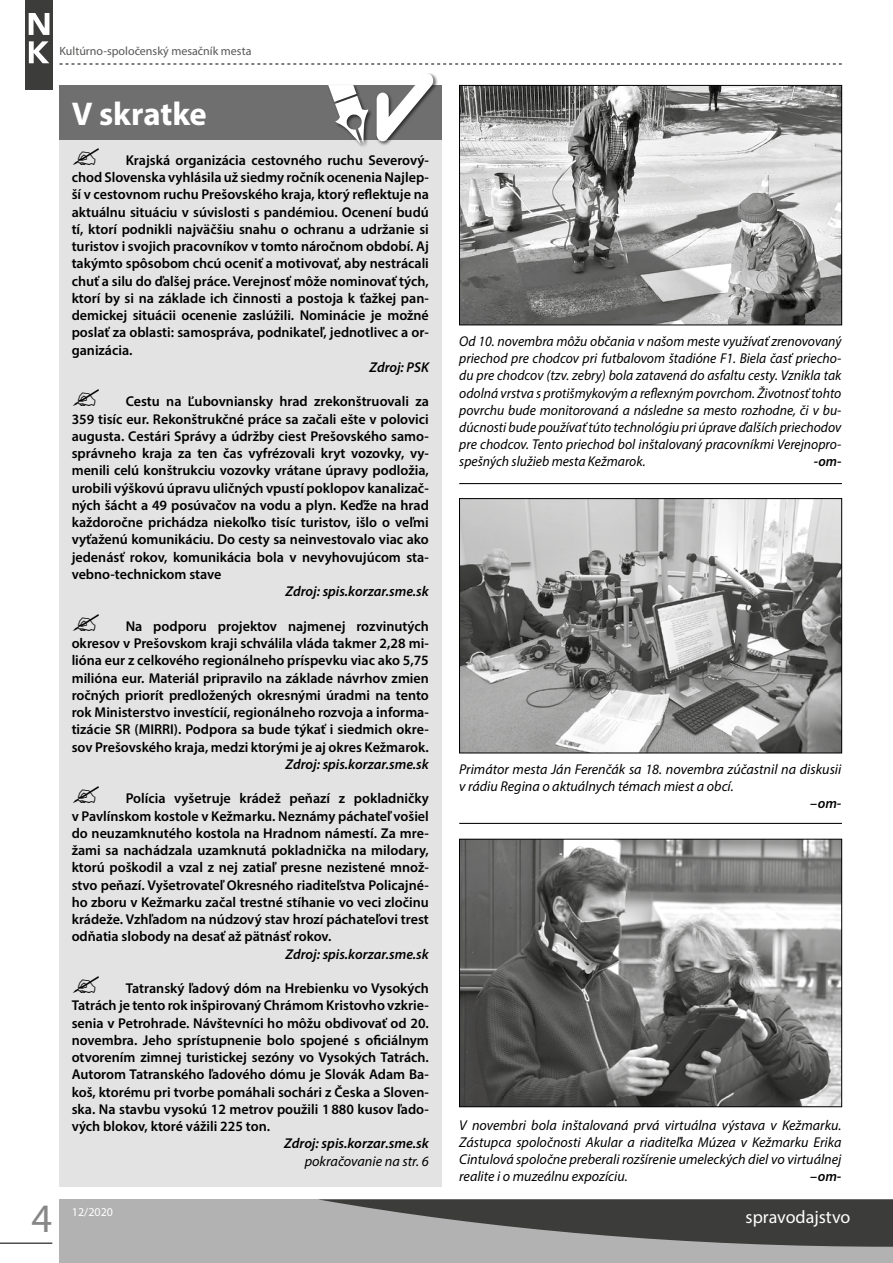
<style>
.page{position:relative;width:893px;height:1263px;background:#fff}
.page>*{position:absolute;margin:0;border:0;box-sizing:border-box;transform-origin:0 0}
.t1{font:40.5px "Myriad Pro";color:#878787}
.t2{font:700 33px "Myriad Pro";letter-spacing:-.005em;color:#fff}
.t3{font:18px "Myriad Pro";color:#fff}
.t4{font:600 14.25px/17.2px "Myriad Pro";color:#000;text-align:justify}
.t5{font:italic 14.25px/17.1px "Myriad Pro";color:#000;text-align:justify;scale:.96 1}
.t6{font:italic 14.25px/17.1px "Myriad Pro";color:#000;text-align:justify}
.t7{font:italic 600 14.25px "Myriad Pro";color:#000}
.t8{font:italic 600 14.25px "Myriad Pro";color:#000;scale:.96 1}
.t9{font:12px "Myriad Pro";color:#575756}
.t10{font:12px "Myriad Pro";color:#fff}
</style>
<div class="page">
<div style="left:25px;top:0;width:28px;height:90px;background:#3c3c3b"></div>
<svg style="left:29px;top:41px;width:20px;height:22px"></svg>
<svg style="left:29px;top:13px;width:20px;height:22px"></svg>
<hr style="left:0;top:1242px;width:52px;height:2px;background:#000">
<svg style="left:60px;top:64px;width:782px;height:1px"></svg>
<div style="left:60px;top:1199px;width:833px;height:64px;background:#b3b2b2"></div>
<svg style="left:318px;top:1199px;width:575px;height:48px"></svg>
<div style="left:59px;top:85px;width:383px;height:1101px;background:#e3e3e3"></div>
<div style="left:59px;top:85px;width:383px;height:55px;background:#706f6f"></div>
<div style="left:328px;top:84px;width:45px;height:65px;background:#000;opacity:.6"></div>
<svg style="left:328px;top:85px;width:42px;height:59px"></svg>
<div style="left:376px;top:73px;width:62px;height:74px;background:#000;opacity:.6"></div>
<svg style="left:377px;top:73px;width:57px;height:69px"></svg>
<img style="left:461px;top:841px;width:379px;height:264px">
<div style="left:459px;top:839px;width:383px;height:268px;border:1px solid #000"></div>
<img style="left:461px;top:87px;width:379px;height:236px">
<div style="left:459px;top:85px;width:383px;height:240px;border:1px solid #000"></div>
<img style="left:461px;top:500px;width:379px;height:251px">
<div style="left:459px;top:498px;width:383px;height:255px;border:1px solid #000"></div>
<hr style="left:459px;top:483px;width:383px;height:1px;background:#000">
<hr style="left:459px;top:823px;width:383px;height:1px;background:#000">
<p class="t9" style="left:60px;top:43px;width:193px">Kultúrno-spoločenský mesačník mesta</p>
<h1 class="t1" style="left:32px;top:1193px;width:22px">4</h1>
<h2 class="t2" style="left:72px;top:92px;width:137px">V skratke</h2>
<p class="t4" style="left:72px;top:151px;width:359px;text-indent:54px">Krajská organizácia cestovného ruchu Severový&shy;chod Slovenska vyhlásila už siedmy ročník ocenenia Najlep&shy;ší v cestovnom ruchu Prešovského kraja, ktorý reflektuje na aktuálnu situáciu v súvislosti s pandémiou. Ocenení budú tí, ktorí podnikli najväčšiu snahu o ochranu a udržanie si turistov i svojich pracovníkov v tomto náročnom období. Aj takýmto spôsobom chcú oceniť a motivovať, aby nestrácali chuť a silu do ďalšej práce. Verejnosť môže nominovať tých, ktorí by si na základe ich činnosti a postoja k ťažkej pan&shy;demickej situácii ocenenie zaslúžili. Nominácie je možné poslať za oblasti: samospráva, podnikateľ, jednotlivec a or&shy;ganizácia.</p>
<p class="t7" style="left:370px;top:359px;width:61px">Zdroj: PSK</p>
<p class="t4" style="left:72px;top:393px;width:359px;text-indent:54px">Cestu na Ľubovniansky hrad zrekonštruovali za 359 tisíc eur. Rekonštrukčné práce sa začali ešte v polovici augusta. Cestári Správy a údržby ciest Prešovského samo&shy;správneho kraja za ten čas vyfrézovali kryt vozovky, vy&shy;menili celú konštrukciu vozovky vrátane úpravy podložia, urobili výškovú úpravu uličných vpustí poklopov kanalizač&shy;ných šácht a 49 posúvačov na vodu a plyn. Keďže na hrad každoročne prichádza niekoľko tisíc turistov, išlo o veľmi vyťaženú komunikáciu. Do cesty sa neinvestovalo viac ako jedenásť rokov, komunikácia bola v nevyhovujúcom sta&shy;vebno-technickom stave</p>
<p class="t7" style="left:286px;top:584px;width:145px">Zdroj: spis.korzar.sme.sk</p>
<p class="t4" style="left:72px;top:617px;width:359px;text-indent:54px">Na podporu projektov najmenej rozvinutých okresov v Prešovskom kraji schválila vláda takmer 2,28 mi&shy;lióna eur z celkového regionálneho príspevku viac ako 5,75 milióna eur. Materiál pripravilo na základe návrhov zmien ročných priorít predložených okresnými úradmi na tento rok Ministerstvo investícií, regionálneho rozvoja a informa&shy;tizácie SR (MIRRI). Podpora sa bude týkať i siedmich okre&shy;sov Prešovského kraja, medzi ktorými je aj okres Kežmarok.</p>
<p class="t7" style="left:286px;top:756px;width:145px">Zdroj: spis.korzar.sme.sk</p>
<p class="t4" style="left:72px;top:789px;width:359px;text-indent:54px">Polícia vyšetruje krádež peňazí z pokladničky v Pavlínskom kostole v Kežmarku. Neznámy páchateľ vošiel do neuzamknutého kostola na Hradnom námestí. Za mre&shy;žami sa nachádzala uzamknutá pokladnička na milodary, ktorú poškodil a vzal z nej zatiaľ presne nezistené množ&shy;stvo peňazí. Vyšetrovateľ Okresného riaditeľstva Policajné&shy;ho zboru v Kežmarku začal trestné stíhanie vo veci zločinu krádeže. Vzhľadom na núdzový stav hrozí páchateľovi trest odňatia slobody na desať až pätnásť rokov.</p>
<p class="t7" style="left:286px;top:946px;width:145px">Zdroj: spis.korzar.sme.sk</p>
<p class="t4" style="left:72px;top:979px;width:359px;text-indent:54px">Tatranský ľadový dóm na Hrebienku vo Vysokých Tatrách je tento rok inšpirovaný Chrámom Kristovho vzkrie&shy;senia v Petrohrade. Návštevníci ho môžu obdivovať od 20. novembra. Jeho sprístupnenie bolo spojené s oficiálnym otvorením zimnej turistickej sezóny vo Vysokých Tatrách.<br>Autorom Tatranského ľadového dómu je Slovák Adam Ba&shy;koš, ktorému pri tvorbe pomáhali sochári z Česka a Sloven&shy;ska. Na stavbu vysokú 12 metrov použili 1880 kusov ľado&shy;vých blokov, ktoré vážili 225 ton.</p>
<p class="t7" style="left:284px;top:1136px;width:146px">Zdroj: spis.korzar.sme.sk</p>
<p class="t6" style="left:305px;top:1152px;width:126px">pokračovanie na str. 6</p>
<p class="t5" style="left:459px;top:333px;width:400px">Od 10. novembra môžu občania v našom meste využívať zrenovovaný priechod pre chodcov pri futbalovom štadióne F1. Biela časť priecho&shy;du pre chodcov (tzv. zebry) bola zatavená do asfaltu cesty. Vznikla tak odolná vrstva s protišmykovým a reflexným povrchom. Životnosť tohto povrchu bude monitorovaná a následne sa mesto rozhodne, či v bu&shy;dúcnosti bude používať túto technológiu pri úprave ďalších priechodov pre chodcov. Tento priechod bol inštalovaný pracovníkmi Verejnopro&shy;spešných služieb mesta Kežmarok.</p>
<p class="t8" style="left:814px;top:453px;width:30px">-om-</p>
<p class="t6" style="left:459px;top:760px;width:384px">Primátor mesta Ján Ferenčák sa 18. novembra zúčastnil na diskusii v rádiu Regina o aktuálnych témach miest a obcí.</p>
<p class="t7" style="left:810px;top:795px;width:33px">–om-</p>
<p class="t6" style="left:459px;top:1116px;width:384px">V novembri bola inštalovaná prvá virtuálna výstava v Kežmarku.<br>Zástupca spoločnosti Akular a riaditeľka Múzea v Kežmarku Erika Cintulová spoločne preberali rozšírenie umeleckých diel vo virtuálnej realite i o muzeálnu expozíciu.</p>
<p class="t7" style="left:810px;top:1169px;width:33px">–om-</p>
<p class="t10" style="left:72px;top:1204px;width:43px">12/2020</p>
<p class="t3" style="left:746px;top:1206px;width:106px">spravodajstvo</p>
<p class="t3" style="left:775px;top:1206px;width:77px">xxxxxxxxx</p>
</div>
